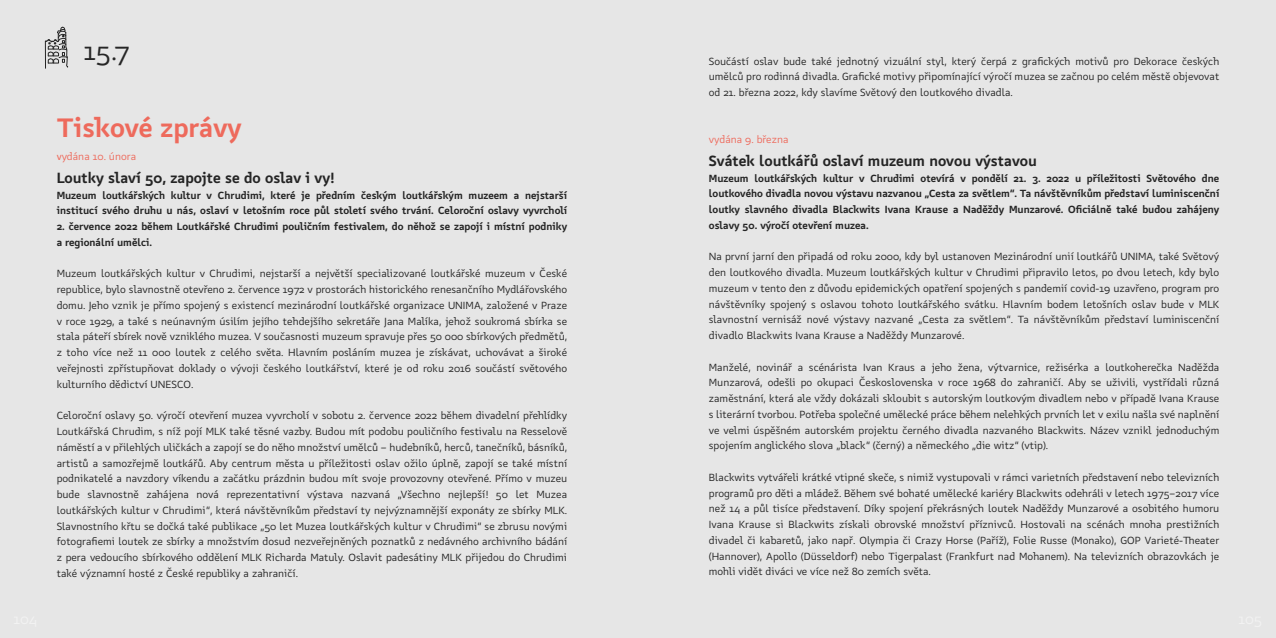
<style>
.page{position:relative;width:1276px;height:638px;background:#e6e6e6}
.page>*{position:absolute;margin:0;border:0;box-sizing:border-box;transform-origin:0 0}
.t1{font:700 27px "SDT Dumpling";color:#ee6a5c}
.t2{font:27px "SDT Dumpling";color:#262626}
.t3{font:700 15px "SDT Dumpling";color:#242424}
.t4{font:10.5px/15.8px "SDT Dumpling";color:#242424;text-align:justify}
.t5{font:700 10.5px/15.8px "SDT Dumpling";color:#242424}
.t6{font:10.5px "SDT Dumpling";color:#ee6a5c}
.s1{font-family:"Calibri";font-size:11px}
</style>
<div class="page">
<svg style="left:45px;top:26px;width:24px;height:43px"></svg>
<h1 class="t2" style="left:84px;top:39px;width:47px">15.7</h1>
<h1 class="t1" style="left:57px;top:117px;width:186px">Tiskové zprávy</h1>
<p class="t6" style="left:57px;top:153px;width:81px"><span class="s1">v</span>ydána 10. února</p>
<h2 class="t3" style="left:57px;top:172px;width:279px">Loutky slaví 50, zapojte se do oslav i vy!</h2>
<p class="t5" style="left:57px;top:188px;width:512px">Muzeum loutkářských kultur v Chrudimi, které je předním českým loutkářským muzeem a nejstarší institucí svého druhu u nás, oslaví v letošním roce půl století svého trvání. Celoroční oslavy vyvrcholí</p>
<p class="t5" style="left:57px;top:220px;width:512px">2. července 2022 během Loutkářské Chrudimi pouličním festivalem, do něhož se zapojí i místní podniky a regionální umělci.</p>
<p class="t4" style="left:57px;top:267px;width:512px">Muzeum loutkářských kultur v Chrudimi, nejstarší a největší specializované loutkářské muzeum v České republice, bylo slavnostně otevřeno 2. července 1972 v prostorách historického renesančního Mydlářovského domu. Jeho vznik je přímo spojený s existencí mezinárodní loutkářské organizace UNIMA, založené v Praze v roce 1929, a také s neúnavným úsilím jejího tehdejšího sekretáře Jana Malíka, jehož soukromá sbírka se stala páteří sbírek nově vzniklého muzea. V současnosti muzeum spravuje přes 50 000 sbírkových předmětů, z toho více než 11 000 loutek z celého světa. Hlavním posláním muzea je získávat, uchovávat a široké veřejnosti zpřístupňovat doklady o vývoji českého loutkářství, které je od roku 2016 součástí světového kulturního dědictví UNESCO.</p>
<p class="t4" style="left:57px;top:409px;width:512px">Celoroční oslavy 50. výročí otevření muzea vyvrcholí v sobotu 2. července 2022 během divadelní přehlídky Loutkářská Chrudim, s níž pojí MLK také těsné vazby. Budou mít podobu pouličního festivalu na Resselově náměstí a v přilehlých uličkách a zapojí se do něho množství umělců – hudebníků, herců, tanečníků, básníků, artistů a samozřejmě loutkářů. Aby centrum města u příležitosti oslav ožilo úplně, zapojí se také místní podnikatelé a navzdory víkendu a začátku prázdnin budou mít svoje provozovny otevřené. Přímo v muzeu bude slavnostně zahájena nová reprezentativní výstava nazvaná „Všechno nejlepší! 50 let Muzea loutkářských kultur v Chrudimi“, která návštěvníkům představí ty nejvýznamnější exponáty ze sbírky MLK.<br>Slavnostního křtu se dočká také publikace „50 let Muzea loutkářských kultur v Chrudimi“ se zbrusu novými fotografiemi loutek ze sbírky a množstvím dosud nezveřejněných poznatků z nedávného archivního bádání z pera vedoucího sbírkového oddělení MLK Richarda Matuly. Oslavit padesátiny MLK přijedou do Chrudimi také významní hosté z České republiky a zahraničí.</p>
<p class="t4" style="left:709px;top:54px;width:512px">Součástí oslav bude také jednotný vizuální styl, který čerpá z grafických motivů pro Dekorace českých umělců pro rodinná divadla. Grafické motivy připomínající výročí muzea se začnou po celém městě objevovat od 21. března 2022, kdy slavíme Světový den loutkového divadla.</p>
<p class="t6" style="left:709px;top:135px;width:81px">vydána 9. března</p>
<h2 class="t3" style="left:709px;top:155px;width:329px">Svátek loutkářů oslaví muzeum novou výstavou</h2>
<p class="t5" style="left:709px;top:171px;width:512px;text-align:justify">Muzeum loutkářských kultur v Chrudimi otevírá v pondělí 21. 3. 2022 u příležitosti Světového dne loutkového divadla novou výstavu nazvanou „Cesta za světlem“. Ta návštěvníkům představí luminiscenční loutky slavného divadla Blackwits Ivana Krause a Naděždy Munzarové. Oficiálně také budou zahájeny oslavy 50. výročí otevření muzea.</p>
<p class="t4" style="left:709px;top:250px;width:512px">Na první jarní den připadá od roku 2000, kdy byl ustanoven Mezinárodní unií loutkářů UNIMA, také Světový den loutkového divadla. Muzeum loutkářských kultur v Chrudimi připravilo letos, po dvou letech, kdy bylo muzeum v tento den z důvodu epidemických opatření spojených s pandemií covid-19 uzavřeno, program pro návštěvníky spojený s oslavou tohoto loutkářského svátku. Hlavním bodem letošních oslav bude v MLK slavnostní vernisáž nové výstavy nazvané „Cesta za světlem“. Ta návštěvníkům představí luminiscenční divadlo Blackwits Ivana Krause a Naděždy Munzarové.</p>
<p class="t4" style="left:709px;top:360px;width:512px">Manželé, novinář a scénárista Ivan Kraus a jeho žena, výtvarnice, režisérka a loutkoherečka Naděžda Munzarová, odešli po okupaci Československa v roce 1968 do zahraničí. Aby se uživili, vystřídali různá zaměstnání, která ale vždy dokázali skloubit s autorským loutkovým divadlem nebo v případě Ivana Krause s literární tvorbou. Potřeba společné umělecké práce během nelehkých prvních let v exilu našla své naplnění ve velmi úspěšném autorském projektu černého divadla nazvaného Blackwits. Název vznikl jednoduchým spojením anglického slova „black“ (černý) a německého „die witz“ (vtip).</p>
<p class="t4" style="left:709px;top:470px;width:512px">Blackwits vytvářeli krátké vtipné skeče, s nimiž vystupovali v rámci varietních představení nebo televizních programů pro děti a mládež. Během své bohaté umělecké kariéry Blackwits odehráli v letech 1975–2017 více než 14 a půl tisíce představení. Díky spojení překrásných loutek Naděždy Munzarové a osobitého humoru Ivana Krause si Blackwits získali obrovské množství příznivců. Hostovali na scénách mnoha prestižních divadel či kabaretů, jako např. Olympia či Crazy Horse (Paříž), Folie Russe (Monako), GOP Varieté-Theater (Hannover), Apollo (Düsseldorf) nebo Tigerpalast (Frankfurt nad Mohanem). Na televizních obrazovkách je mohli vidět diváci ve více než 80 zemích světa.</p>
</div>
